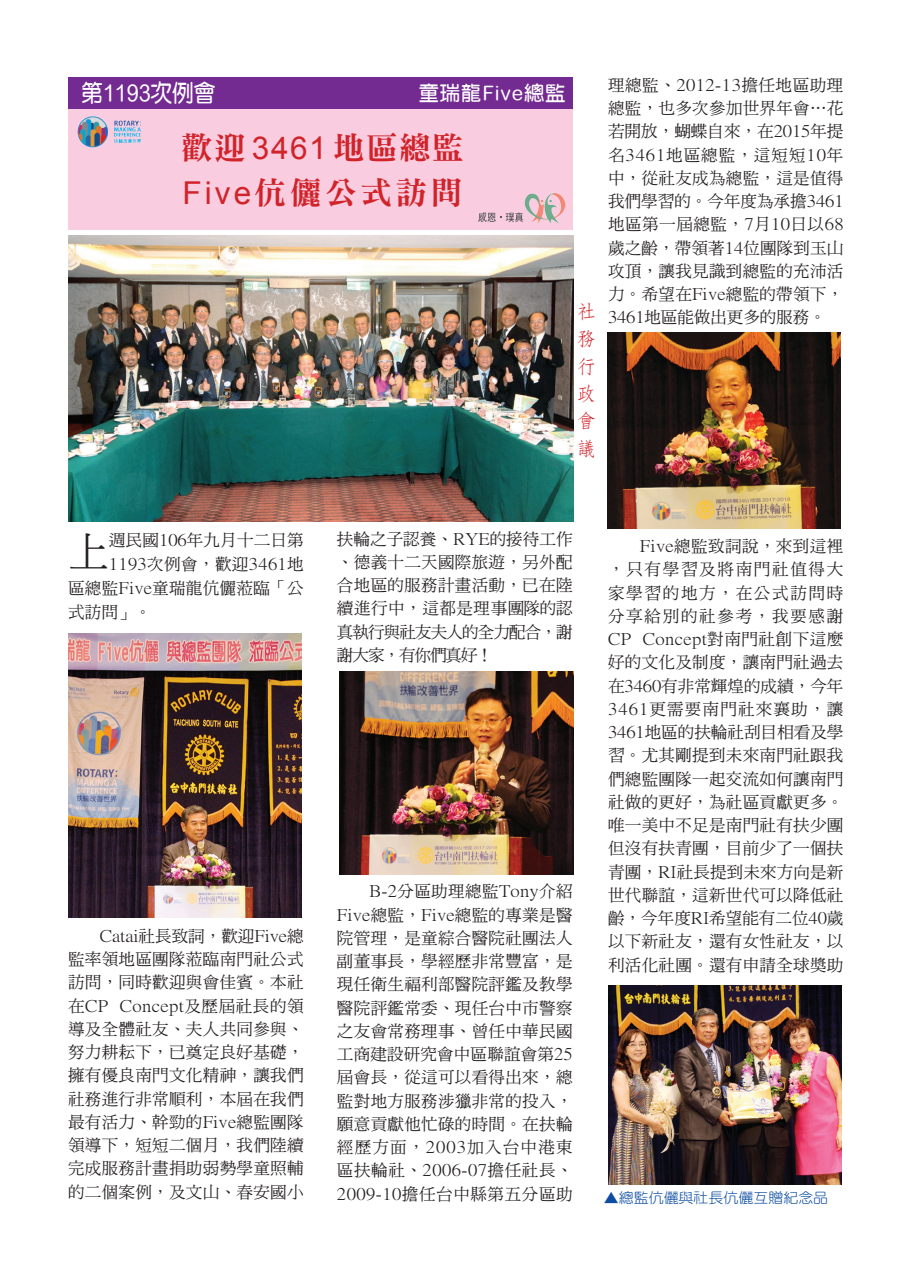
<style>
.page{position:relative;width:910px;height:1280px;background:#fff}
.page>*{position:absolute;margin:0;border:0;box-sizing:border-box;transform-origin:0 0}
.t1{font:40.5px "DF Ming Md HKP BF";color:#231f20}
.t2{font:31.5px/45px "DFN Ming XB HKP BF";letter-spacing:.12em;color:#d1232a}
.t3{font:24px "DF Yuan Bd HKP BF";color:#fff;scale:.9 1}
.t4{font:20.25px "DF Yuan Bd HKP BF";letter-spacing:.05em;color:#fff}
.t5{font:500 19.5px/27.3px "Nan Sung";color:#d1232a;text-align:justify}
.t6{font:16.5px/23.2px "DF Ming Md HKP BF";letter-spacing:.02em;color:#231f20;text-align:justify}
.t7{font:14.25px "DF Yuan Lt HKP BF";color:#0d4da1;scale:1.05 1}
.s1{font-family:"Arial"}
</style>
<div class="page">
<div style="left:68px;top:108px;width:505px;height:122px;background:#f9ccdf"></div>
<div style="left:68px;top:77px;width:505px;height:32px;background:#742b91"></div>
<img style="left:524px;top:193px;width:42px;height:31px">
<svg style="left:478px;top:212px;width:45px;height:10px"></svg>
<img style="left:77px;top:116px;width:64px;height:32px">
<img style="left:68px;top:634px;width:234px;height:283px">
<img style="left:68px;top:235px;width:505px;height:287px">
<img style="left:339px;top:672px;width:234px;height:202px">
<img style="left:607px;top:333px;width:234px;height:195px">
<img style="left:608px;top:985px;width:234px;height:199px">
<h3 class="t3" style="left:81px;top:80px;width:150px">第1193次例會</h3>
<p class="t4" style="left:419px;top:83px;width:148px">童瑞龍Five總監</p>
<h2 class="t2" style="left:181px;top:125px;width:284px">歡迎 <span class="s1">3461</span> 地區總監<br><span class="s1">Five</span>伉儷公式訪問</h2>
<p class="t5" style="left:577px;top:298px;width:20px">社務行政會議</p>
<p class="t6" style="left:608px;top:74px;width:237px">理總監、2012-13擔任地區助理總監，也多次參加世界年會…花若開放，蝴蝶自來，在2015年提名3461地區總監，這短短10年中，從社友成為總監，這是值得我們學習的。今年度為承擔3461地區第一屆總監，7月10日以68歲之齡，帶領著14位團隊到玉山攻頂，讓我見識到總監的充沛活力。希望在Five總監的帶領下，3461地區能做出更多的服務。</p>
<h1 class="t1" style="left:68px;top:531px;width:42px">上</h1>
<p class="t6" style="left:109px;top:529px;width:196px">週民國106年九月十二日第</p>
<p class="t6" style="left:109px;top:553px;width:196px">1193次例會，歡迎3461地</p>
<p class="t6" style="left:68px;top:577px;width:237px">區總監Five童瑞龍伉儷蒞臨「公</p>
<p class="t6" style="left:68px;top:601px;width:85px">式訪問」。</p>
<p class="t6" style="left:68px;top:925px;width:237px;text-indent:32px">Catai社長致詞，歡迎Five總監率領地區團隊蒞臨南門社公式訪問，同時歡迎與會佳賓。本社在CP Concept及歷屆社長的領導及全體社友、夫人共同參與、努力耕耘下，已奠定良好基礎，擁有優良南門文化精神，讓我們社務進行非常順利，本屆在我們最有活力、幹勁的Five總監團隊領導下，短短二個月，我們陸續完成服務計畫捐助弱勢學童照輔的二個案例，及文山、春安國小</p>
<p class="t6" style="left:337px;top:528px;width:237px">扶輪之子認養、RYE的接待工作、德義十二天國際旅遊，另外配合地區的服務計畫活動，已在陸續進行中，這都是理事團隊的認真執行與社友夫人的全力配合，謝謝大家，有你們真好！</p>
<p class="t6" style="left:337px;top:880px;width:237px;text-indent:32px">B-2分區助理總監Tony介紹Five總監，Five總監的專業是醫院管理，是童綜合醫院社團法人副董事長，學經歷非常豐富，是現任衛生福利部醫院評鑑及教學醫院評鑑常委、現任台中市警察之友會常務理事、曾任中華民國工商建設研究會中區聯誼會第25屆會長，從這可以看得出來，總監對地方服務涉獵非常的投入，願意貢獻他忙碌的時間。在扶輪經歷方面，2003加入台中港東區扶輪社、2006-07擔任社長、2009-10擔任台中縣第五分區助</p>
<p class="t6" style="left:608px;top:535px;width:237px;text-indent:32px">Five總監致詞說，來到這裡，只有學習及將南門社值得大家學習的地方，在公式訪問時分享給別的社參考，我要感謝CP Concept對南門社創下這麼好的文化及制度，讓南門社過去在3460有非常輝煌的成績，今年3461更需要南門社來襄助，讓3461地區的扶輪社刮目相看及學習。尤其剛提到未來南門社跟我們總監團隊一起交流如何讓南門社做的更好，為社區貢獻更多。唯一美中不足是南門社有扶少團但沒有扶青團，目前少了一個扶青團，RI社長提到未來方向是新世代聯誼，這新世代可以降低社齡，今年度RI希望能有二位40歲以下新社友，還有女性社友，以利活化社團。還有申請全球獎助</p>
<p class="t7" style="left:604px;top:1191px;width:215px">▲總監伉儷與社長伉儷互贈紀念品</p>
</div>
